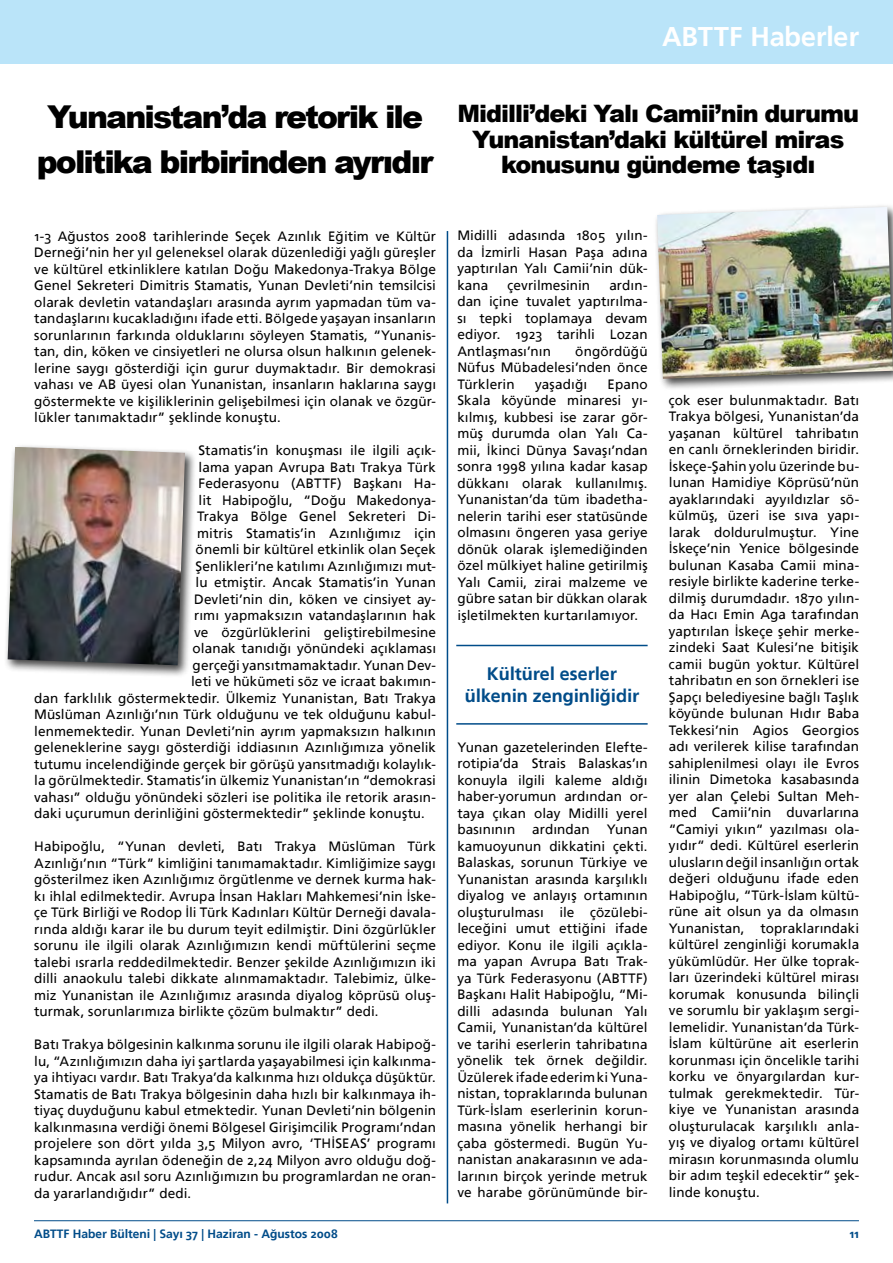
<style>
.page{position:relative;width:893px;height:1263px;background:#fff}
.page>*{position:absolute;margin:0;border:0;box-sizing:border-box;transform-origin:0 0}
.t1{font:900 31.5px/45px "Arial";letter-spacing:-.06em;color:#000;text-align:center}
.t2{font:700 27px "Frutiger Linotype";color:#fff}
.t3{font:900 24px/25.5px "Arial";letter-spacing:-.04em;color:#000;text-align:center}
.t4{font:700 18px/21.6px "Frutiger Linotype";color:#004c89;text-align:center}
.t5{font:13.5px/16.5px "Frutiger Linotype";letter-spacing:.005em;color:#000;text-align:justify}
.t6{font:700 12px "Frutiger Linotype";color:#004c89}
</style>
<div class="page">
<div style="left:0;top:0;width:893px;height:64px;background:#bae4f9"></div>
<hr style="left:34px;top:1220px;width:825px;height:1px;background:#004c89">
<hr style="left:447px;top:231px;width:1px;height:972px;background:#004c89">
<div style="left:4px;top:443px;width:201px;height:242px;background:#000;opacity:.75"></div>
<img style="left:8px;top:447px;width:177px;height:218px">
<div style="left:653px;top:203px;width:240px;height:194px;background:#000;opacity:.75"></div>
<img style="left:657px;top:207px;width:236px;height:172px">
<hr style="left:456px;top:645px;width:192px;height:1px;background:#004c89">
<hr style="left:456px;top:723px;width:192px;height:2px;background:#004c89">
<h2 class="t2" style="left:662px;top:21px;width:198px">ABTTF Haberler</h2>
<h1 class="t1" style="left:37px;top:93px;width:398px">Yunanistan’da retorik ile politika birbirinden ayrıdır</h1>
<p class="t5" style="left:34px;top:228px;width:403px">1-3 Ağustos 2008 tarihlerinde Seçek Azınlık Eğitim ve Kültür Derneği’nin her yıl geleneksel olarak düzenlediği yağlı güreşler ve kültürel etkinliklere katılan Doğu Makedonya-Trakya Bölge Genel Sekreteri Dimitris Stamatis, Yunan Devleti’nin temsilcisi olarak devletin vatandaşları arasında ayrım yapmadan tüm va&shy;tandaşlarını kucakladığını ifade etti. Bölgede yaşayan insanların sorunlarının farkında olduklarını söyleyen Stamatis, “Yunanis&shy;tan, din, köken ve cinsiyetleri ne olursa olsun halkının gelenek&shy;lerine saygı gösterdiği için gurur duymaktadır. Bir demokrasi vahası ve AB üyesi olan Yunanistan, insanların haklarına saygı göstermekte ve kişiliklerinin gelişebilmesi için olanak ve özgür&shy;lükler tanımaktadır” şeklinde konuştu.</p>
<p class="t5" style="left:199px;top:442px;width:239px">Stamatis’in konuşması ile ilgili açık-</p>
<p class="t5" style="left:199px;top:459px;width:239px">lama yapan Avrupa Batı Trakya Türk</p>
<p class="t5" style="left:199px;top:475px;width:239px">Federasyonu (ABTTF) Başkanı Ha-</p>
<p class="t5" style="left:199px;top:492px;width:239px">lit Habipoğlu, “Doğu Makedonya-</p>
<p class="t5" style="left:197px;top:508px;width:240px">Trakya Bölge Genel Sekreteri Di-</p>
<p class="t5" style="left:197px;top:525px;width:240px">mitris Stamatis’in Azınlığımız için</p>
<p class="t5" style="left:196px;top:541px;width:242px">önemli bir kültürel etkinlik olan Seçek</p>
<p class="t5" style="left:196px;top:558px;width:242px">Şenlikleri’ne katılımı Azınlığımızı mut-</p>
<p class="t5" style="left:196px;top:574px;width:242px">lu etmiştir. Ancak Stamatis’in Yunan</p>
<p class="t5" style="left:194px;top:591px;width:243px">Devleti’nin din, köken ve cinsiyet ay-</p>
<p class="t5" style="left:194px;top:607px;width:243px">rımı yapmaksızın vatandaşlarının hak</p>
<p class="t5" style="left:194px;top:624px;width:243px">ve özgürlüklerini geliştirebilmesine</p>
<p class="t5" style="left:193px;top:640px;width:245px">olanak tanıdığı yönündeki açıklaması</p>
<p class="t5" style="left:193px;top:657px;width:245px">gerçeği yansıtmamaktadır. Yunan Dev-</p>
<p class="t5" style="left:191px;top:673px;width:246px">leti ve hükümeti söz ve icraat bakımın-</p>
<p class="t5" style="left:34px;top:690px;width:403px">dan farklılık göstermektedir. Ülkemiz Yunanistan, Batı Trakya</p>
<p class="t5" style="left:34px;top:706px;width:403px">Müslüman Azınlığı’nın Türk olduğunu ve tek olduğunu kabul-</p>
<p class="t5" style="left:34px;top:723px;width:403px">lenmemektedir. Yunan Devleti’nin ayrım yapmaksızın halkının</p>
<p class="t5" style="left:34px;top:739px;width:403px">geleneklerine saygı gösterdiği iddiasının Azınlığımıza yönelik</p>
<p class="t5" style="left:34px;top:756px;width:403px">tutumu incelendiğinde gerçek bir görüşü yansıtmadığı kolaylık-</p>
<p class="t5" style="left:34px;top:772px;width:403px">la görülmektedir. Stamatis’in ülkemiz Yunanistan’ın “demokrasi</p>
<p class="t5" style="left:34px;top:789px;width:403px">vahası” olduğu yönündeki sözleri ise politika ile retorik arasın-</p>
<p class="t5" style="left:34px;top:805px;width:392px">daki uçurumun derinliğini göstermektedir” şeklinde konuştu.</p>
<p class="t5" style="left:34px;top:838px;width:403px">Habipoğlu, “Yunan devleti, Batı Trakya Müslüman Türk Azınlığı’nın “Türk” kimliğini tanımamaktadır. Kimliğimize saygı gösterilmez iken Azınlığımız örgütlenme ve dernek kurma hak&shy;kı ihlal edilmektedir. Avrupa İnsan Hakları Mahkemesi’nin İske&shy;çe Türk Birliği ve Rodop İli Türk Kadınları Kültür Derneği davala&shy;rında aldığı karar ile bu durum teyit edilmiştir. Dini özgürlükler sorunu ile ilgili olarak Azınlığımızın kendi müftülerini seçme talebi ısrarla reddedilmektedir. Benzer şekilde Azınlığımızın iki dilli anaokulu talebi dikkate alınmamaktadır. Talebimiz, ülke&shy;miz Yunanistan ile Azınlığımız arasında diyalog köprüsü oluş&shy;turmak, sorunlarımıza birlikte çözüm bulmaktır” dedi.</p>
<p class="t5" style="left:34px;top:1036px;width:403px">Batı Trakya bölgesinin kalkınma sorunu ile ilgili olarak Habipoğ&shy;lu, “Azınlığımızın daha iyi şartlarda yaşayabilmesi için kalkınma&shy;ya ihtiyacı vardır. Batı Trakya’da kalkınma hızı oldukça düşüktür.<br>Stamatis de Batı Trakya bölgesinin daha hızlı bir kalkınmaya ih&shy;tiyaç duyduğunu kabul etmektedir. Yunan Devleti’nin bölgenin kalkınmasına verdiği önemi Bölgesel Girişimcilik Programı’ndan projelere son dört yılda 3,5 Milyon avro, ‘THİSEAS’ programı kapsamında ayrılan ödeneğin de 2,24 Milyon avro olduğu doğ&shy;rudur. Ancak asıl soru Azınlığımızın bu programlardan ne oran&shy;da yararlandığıdır” dedi.</p>
<h3 class="t3" style="left:457px;top:100px;width:403px">Midilli’deki Yalı Camii’nin durumu<br>Yunanistan’daki kültürel miras konusunu gündeme taşıdı</h3>
<p class="t5" style="left:457px;top:227px;width:192px">Midilli adasında 1805 yılın&shy;da İzmirli Hasan Paşa adına yaptırılan Yalı Camii’nin dük&shy;kana</p>
<p class="t5" style="left:457px;top:277px;width:192px;text-indent:152px">ardın&shy;dan içine tuvalet yaptırılma&shy;sı tepki toplamaya devam ediyor. 1923 tarihli Lozan Antlaşması’nın</p>
<p class="t5" style="left:507px;top:277px;width:84px">çevrilmesinin</p>
<p class="t5" style="left:457px;top:343px;width:192px;text-indent:118px">öngördüğü Nüfus Mübadelesi’nden önce Türklerin</p>
<p class="t5" style="left:535px;top:376px;width:54px">yaşadığı</p>
<p class="t5" style="left:457px;top:376px;width:192px;text-indent:150px">Epano Skala köyünde minaresi yı&shy;kılmış, kubbesi ise zarar gör&shy;müş durumda olan Yalı Ca&shy;mii, İkinci Dünya Savaşı’ndan sonra 1998 yılına kadar kasap dükkanı olarak kullanılmış.<br>Yunanistan’da tüm ibadetha&shy;nelerin tarihi eser statüsünde olmasını öngeren yasa geriye dönük olarak işlemediğinden özel mülkiyet haline getirilmiş Yalı Camii, zirai malzeme ve gübre satan bir dükkan olarak işletilmekten kurtarılamıyor.</p>
<h3 class="t4" style="left:465px;top:663px;width:176px">Kültürel eserler ülkenin zenginliğidir</h3>
<p class="t5" style="left:457px;top:739px;width:192px">Yunan gazetelerinden Elefte&shy;rotipia’da Strais Balaskas’ın konuyla ilgili kaleme aldığı haber-yorumun ardından or&shy;taya çıkan olay Midilli yerel basınının ardından Yunan kamuoyunun dikkatini çekti.<br>Balaskas, sorunun Türkiye ve Yunanistan arasında karşılıklı diyalog ve anlayış ortamının oluşturulması ile çözülebi&shy;leceğini umut ettiğini ifade ediyor. Konu ile ilgili açıkla&shy;ma yapan Avrupa Batı Trak&shy;ya Türk Federasyonu (ABTTF)<br>Başkanı Halit Habipoğlu, “Mi&shy;dilli adasında bulunan Yalı Camii, Yunanistan’da kültürel ve tarihi eserlerin tahribatına yönelik tek örnek değildir.<br>Üzülerek ifade ederim ki Yuna&shy;nistan, topraklarında bulunan Türk-İslam eserlerinin korun&shy;masına yönelik herhangi bir çaba göstermedi. Bugün Yu&shy;nanistan anakarasının ve ada&shy;larının birçok yerinde metruk ve harabe görünümünde bir-</p>
<p class="t5" style="left:669px;top:392px;width:192px">çok eser bulunmaktadır. Batı Trakya bölgesi, Yunanistan’da yaşanan kültürel tahribatın en canlı örneklerinden biridir.<br>İskeçe-Şahin yolu üzerinde bu&shy;lunan Hamidiye Köprüsü’nün ayaklarındaki ayyıldızlar sö&shy;külmüş, üzeri ise sıva yapı&shy;larak doldurulmuştur. Yine İskeçe’nin Yenice bölgesinde bulunan Kasaba Camii mina&shy;resiyle birlikte kaderine terke&shy;dilmiş durumdadır. 1870 yılın&shy;da Hacı Emin Aga tarafından yaptırılan İskeçe şehir merke&shy;zindeki Saat Kulesi’ne bitişik camii bugün yoktur. Kültürel tahribatın en son örnekleri ise Şapçı belediyesine bağlı Taşlık köyünde bulunan Hıdır Baba Tekkesi’nin Agios Georgios adı verilerek kilise tarafından sahiplenilmesi olayı ile Evros ilinin Dimetoka kasabasında yer alan Çelebi Sultan Meh&shy;med Camii’nin duvarlarına “Camiyi yıkın“ yazılması ola&shy;yıdır“ dedi. Kültürel eserlerin ulusların değil insanlığın ortak değeri olduğunu ifade eden Habipoğlu, “Türk-İslam kültü&shy;rüne ait olsun ya da olmasın Yunanistan, topraklarındaki kültürel zenginliği korumakla yükümlüdür. Her ülke toprak&shy;ları üzerindeki kültürel mirası korumak konusunda bilinçli ve sorumlu bir yaklaşım sergi&shy;lemelidir. Yunanistan’da Türk-İslam kültürüne ait eserlerin korunması için öncelikle tarihi korku ve önyargılardan kur&shy;tulmak gerekmektedir. Tür&shy;kiye ve Yunanistan arasında oluşturulacak karşılıklı anla&shy;yış ve diyalog ortamı kültürel mirasın korunmasında olumlu bir adım teşkil edecektir“ şek&shy;linde konuştu.</p>
<p class="t6" style="left:34px;top:1226px;width:305px">ABTTF Haber Bülteni | Sayı 37 | Haziran - Ağustos 2008</p>
<p class="t6" style="left:850px;top:1226px;width:11px">11</p>
</div>
